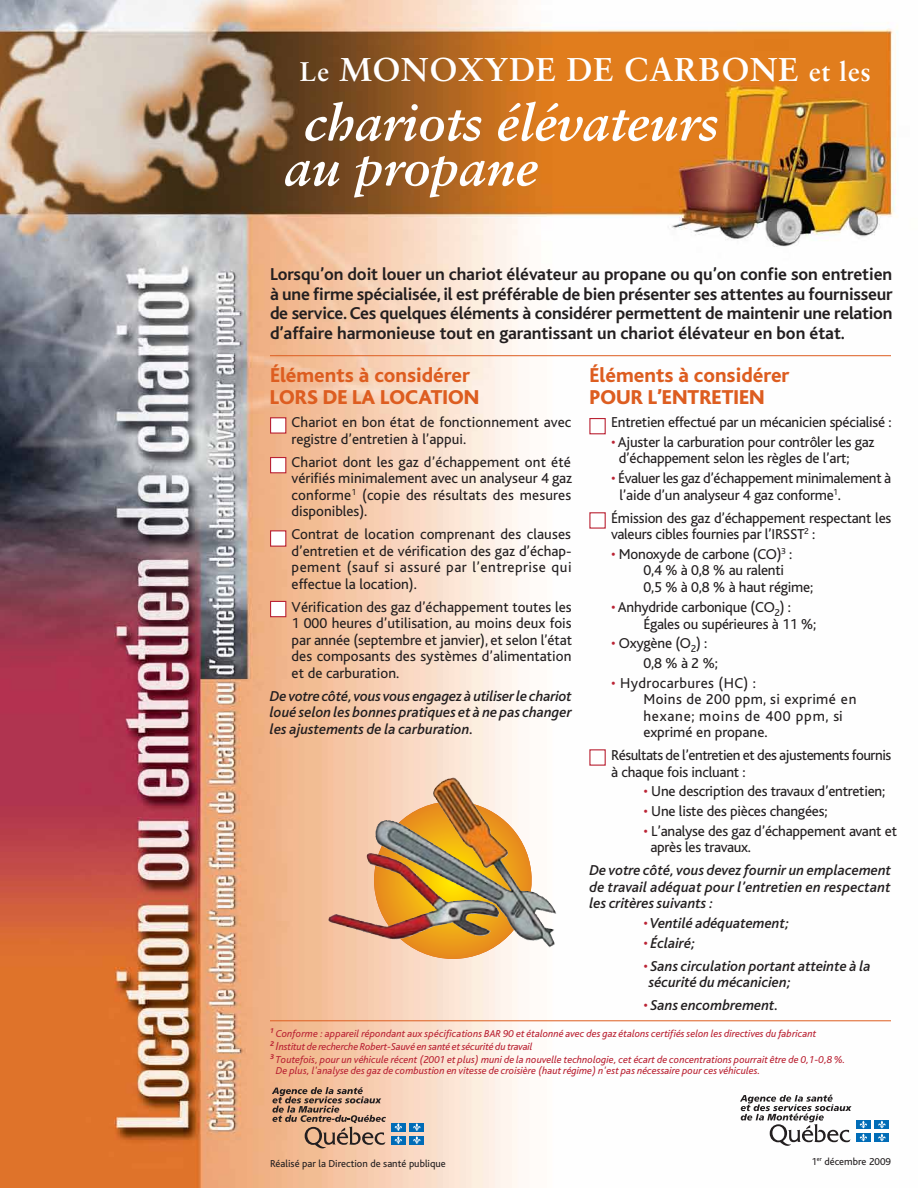
<style>
.page{position:relative;width:918px;height:1188px;background:#fff}
.page>*{position:absolute;margin:0;border:0;box-sizing:border-box;transform-origin:0 0}
.t1{font:italic 700 51px/45px "Sabon";color:#fff}
.t2{font:700 33px "Sabon";letter-spacing:.025em;color:#fff}
.t3{font:800 21px "Bliss";color:#dd5d20}
.t4{font:800 21px "Bliss";color:#dd5d20}
.t5{font:700 18px/19.5px "Bliss";letter-spacing:-.005em;color:#231f20;text-align:justify}
.t6{font:15px/16.5px "Bliss";letter-spacing:-.015em;color:#231f20}
.t7{font:italic 500 15px/16.5px "Bliss";color:#231f20;text-align:justify}
.t8{font:15px/16.5px "Bliss";letter-spacing:.025em;color:#231f20}
.t9{font:15px/16.5px "Bliss";letter-spacing:.005em;color:#231f20}
.t10{font:italic 10.5px/12.5px "Bliss";color:#ba2334}
.t11{font:10.5px "Bliss";color:#231f20}
.s1{font-size:27px}
.s2{color:#ba2334}
.s3{font-weight:400;font-style:normal;color:#ba2334}
.s4{font-size:12px}
</style>
<div class="page">
<img style="left:0;top:0;width:898px;height:1188px">
<div style="left:271px;top:458px;width:14px;height:14px;background:#fff"></div>
<div style="left:270px;top:457px;width:16px;height:16px;border:1px solid #ba2334"></div>
<div style="left:271px;top:531px;width:14px;height:15px;background:#fff"></div>
<div style="left:270px;top:530px;width:16px;height:17px;border:1px solid #ba2334"></div>
<div style="left:271px;top:418px;width:14px;height:14px;background:#fff"></div>
<div style="left:270px;top:417px;width:16px;height:17px;border:1px solid #ba2334"></div>
<div style="left:271px;top:602px;width:14px;height:14px;background:#fff"></div>
<div style="left:270px;top:601px;width:16px;height:16px;border:1px solid #ba2334"></div>
<div style="left:590px;top:419px;width:15px;height:14px;background:#fff"></div>
<div style="left:589px;top:418px;width:17px;height:16px;border:1px solid #ba2334"></div>
<div style="left:590px;top:513px;width:15px;height:15px;background:#fff"></div>
<div style="left:589px;top:512px;width:17px;height:17px;border:1px solid #ba2334"></div>
<div style="left:590px;top:750px;width:15px;height:15px;background:#fff"></div>
<div style="left:589px;top:749px;width:17px;height:17px;border:1px solid #ba2334"></div>
<img style="left:370px;top:801px;width:165px;height:162px">
<img style="left:433px;top:779px;width:75px;height:106px">
<hr style="left:270px;top:355px;width:621px;height:1px;background:#dd5d20">
<hr style="left:270px;top:1021px;width:621px;height:1px;background:#dd5d20">
<svg style="left:740px;top:1095px;width:112px;height:51px"></svg>
<div style="left:856px;top:1120px;width:15px;height:9px;background:#006cb7"></div>
<div style="left:875px;top:1120px;width:14px;height:9px;background:#006cb7"></div>
<div style="left:856px;top:1133px;width:15px;height:9px;background:#006cb7"></div>
<svg style="left:860px;top:1121px;width:7px;height:21px"></svg>
<div style="left:875px;top:1133px;width:14px;height:9px;background:#006cb7"></div>
<svg style="left:878px;top:1121px;width:8px;height:21px"></svg>
<div style="left:391px;top:1123px;width:15px;height:8px;background:#006cb7"></div>
<div style="left:410px;top:1123px;width:14px;height:8px;background:#006cb7"></div>
<div style="left:391px;top:1136px;width:15px;height:8px;background:#006cb7"></div>
<svg style="left:395px;top:1123px;width:7px;height:21px"></svg>
<div style="left:410px;top:1136px;width:14px;height:8px;background:#006cb7"></div>
<svg style="left:413px;top:1123px;width:8px;height:21px"></svg>
<svg style="left:272px;top:1087px;width:114px;height:61px;background:#c59c81"></svg>
<h2 class="t2" style="left:300px;top:49px;width:573px"><span class="s1">Le</span> MONOXYDE DE CARBONE <span class="s1">et les</span></h2>
<h1 class="t1" style="left:284px;top:100px;width:436px;text-indent:20px">chariots élévateurs au propane</h1>
<p class="t5" style="left:270px;top:265px;width:624px">Lorsqu’on doit louer un chariot élévateur au propane ou qu’on confie son entretien à une firme spécialisée, il est préférable de bien présenter ses attentes au fournisseur de service. Ces quelques éléments à considérer permettent de maintenir une relation d’affaire harmonieuse tout en garantissant un chariot élévateur en bon état.</p>
<h3 class="t3" style="left:270px;top:364px;width:202px">Éléments à considérer</h3>
<h3 class="t4" style="left:270px;top:386px;width:211px">LORS DE LA LOCATION</h3>
<p class="t9" style="left:292px;top:414px;width:281px">Chariot en bon état de fonctionnement avec registre d’entretien à l’appui.</p>
<p class="t6" style="left:292px;top:454px;width:282px;text-align:justify">Chariot dont les gaz d’échappement ont été vérifiés minimalement avec un analyseur 4 gaz conforme<sup>1</sup> (copie des résultats des mesures disponibles).</p>
<p class="t6" style="left:292px;top:526px;width:282px;text-align:justify">Contrat de location comprenant des clauses d’entretien et de vérification des gaz d’échap&shy;pement (sauf si assuré par l’entreprise qui effectue la location).</p>
<p class="t6" style="left:292px;top:599px;width:282px;text-align:justify">Vérification des gaz d’échappement toutes les 1 000 heures d’utilisation, au moins deux fois par année (septembre et janvier), et selon l’état des composants des systèmes d’alimentation et de carburation.</p>
<p class="t7" style="left:270px;top:688px;width:303px">De votre côté,vous vous engagez àutiliserle chariot loué selon les bonnes pratiques et à ne pas changer les ajustements de la carburation.</p>
<h3 class="t3" style="left:590px;top:364px;width:202px">Éléments à considérer</h3>
<h3 class="t4" style="left:590px;top:386px;width:177px">POUR L’ENTRETIEN</h3>
<p class="t6" style="left:611px;top:414px;width:282px">Entretien effectué par un mécanicien spécialisé :</p>
<p class="t6" style="left:619px;top:434px;width:257px;text-indent:-8px"><span class="s2">•</span> Ajuster la carburation pour contrôler les gaz d’échappement selon les règles de l’art;</p>
<p class="t6" style="left:620px;top:470px;width:273px;text-indent:-8px"><span class="s2">•</span> Évaluer les gaz d’échappement minimalement à l’aide d’un analyseur 4 gaz conforme<sup>1</sup>.</p>
<p class="t6" style="left:611px;top:510px;width:282px">Émission des gaz d’échappement respectant les valeurs cibles fournies par l’IRSST<sup>2</sup> :</p>
<p class="t6" style="left:611px;top:546px;width:183px"><span class="s2">•</span> Monoxyde de carbone (CO)<sup>3</sup> :</p>
<p class="t6" style="left:643px;top:599px;width:174px;text-indent:-32px"><span class="s2">•</span> Anhydride carbonique (CO<sub>2</sub>) :<br>Égales ou supérieures à 11 %;</p>
<p class="t6" style="left:644px;top:634px;width:76px;line-height:19.8px;text-indent:-32px"><span class="s2">•</span> Oxygène (O<sub>2</sub>) :<br>0,8 % à 2 %;</p>
<p class="t8" style="left:644px;top:675px;width:214px;text-indent:-32px"><span class="s2">•</span> Hydrocarbures (HC) :<br>Moins de 200 ppm, si exprimé en hexane; moins de 400 ppm, si exprimé en propane.</p>
<p class="t6" style="left:611px;top:747px;width:282px">Résultats de l’entretien et des ajustements fournis à chaque fois incluant :</p>
<p class="t6" style="left:644px;top:784px;width:243px"><span class="s2">•</span> Une description des travaux d’entretien;</p>
<p class="t6" style="left:644px;top:803px;width:185px"><span class="s2">•</span> Une liste des pièces changées;</p>
<p class="t6" style="left:650px;top:823px;width:248px;text-indent:-7px"><span class="s2">•</span> L’analyse des gaz d’échappement avant et après les travaux.</p>
<p class="t7" style="left:589px;top:863px;width:303px">De votre côté, vous devez fournir un emplacement de travail adéquat pour l’entretien en respectant les critères suivants :</p>
<p class="t7" style="left:643px;top:915px;width:147px"><span class="s3">•</span>Ventilé adéquatement;</p>
<p class="t7" style="left:643px;top:935px;width:53px"><span class="s3">•</span> Éclairé;</p>
<p class="t7" style="left:649px;top:958px;width:224px;text-indent:-5px"><span class="s3">•</span> Sans circulation portant atteinte à la sécurité du mécanicien;</p>
<p class="t7" style="left:643px;top:998px;width:137px"><span class="s3">•</span> Sans encombrement.</p>
<p class="t10" style="left:270px;top:1028px;width:548px"><sup>1</sup> Conforme : appareil répondant aux spécifications BAR 90 et étalonné avec des gaz étalons certifiés selon les directives du fabricant<br><sup>2</sup> <span class="s4">I</span>nstitut de recherche Robert-Sauvé en santé et sécurité du travail</p>
<p class="t10" style="left:276px;top:1055px;width:571px;line-height:10.5px;text-indent:-6px"><sup>3</sup> Toutefois, pour un véhicule récent (2001 et plus) muni de la nouvelle technologie, cet écart de concentrations pourrait être de 0,1-0,8 %.<br>De plus, l'analyse des gaz de combustion en vitesse de croisière (haut régime) n'est pas nécessaire pour ces véhicules.</p>
<p class="t6" style="left:643px;top:562px;width:171px">0,4 % à 0,8 % au ralenti<br>0,5 % à 0,8 % à haut régime;</p>
<p class="t11" style="left:270px;top:1158px;width:177px">Réalisé par la Direction de santé publique</p>
<p class="t11" style="left:811px;top:1156px;width:81px">1<sup>er</sup> décembre 2009</p>
</div>
